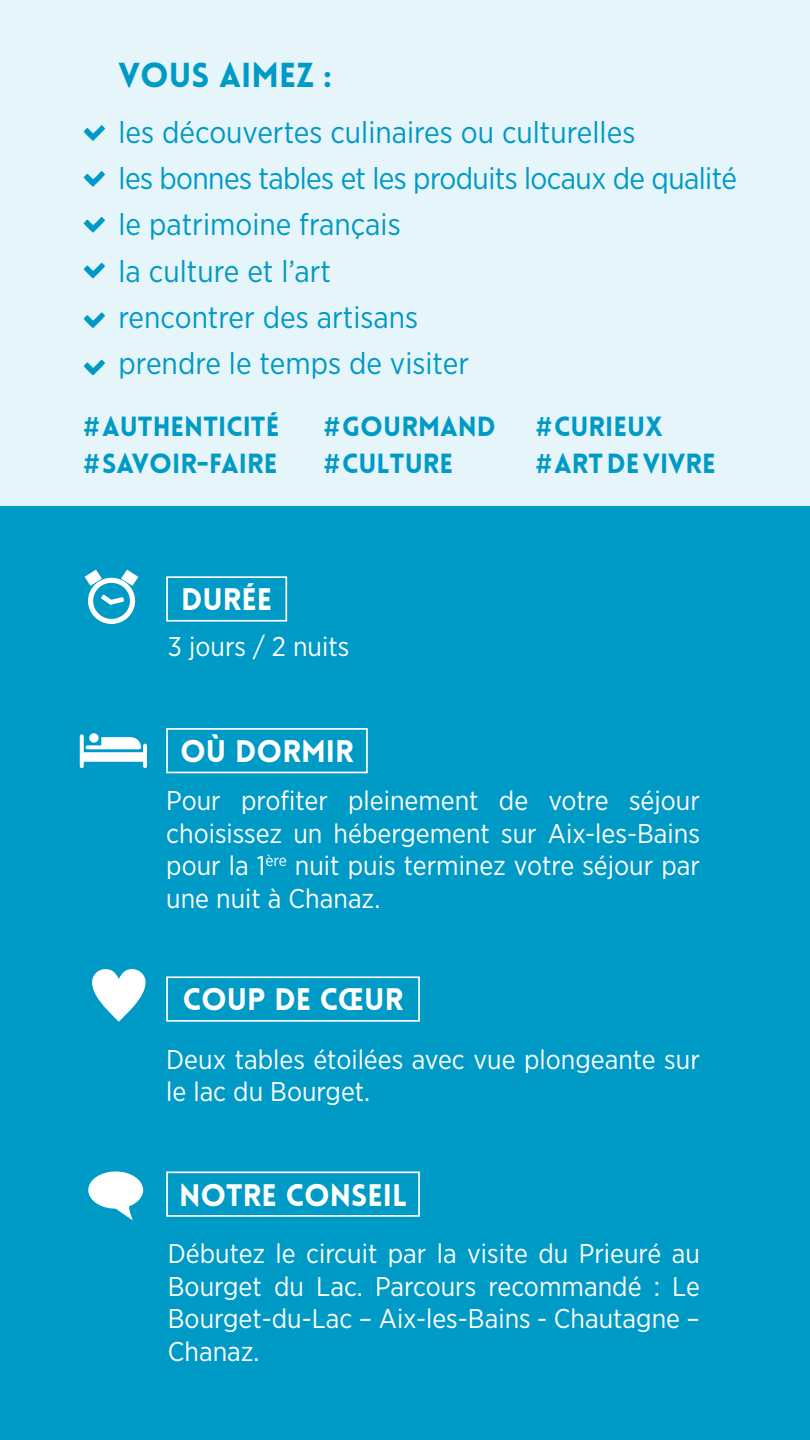
<style>
.page{position:relative;width:810px;height:1440px;background:#fff}
.page>*{position:absolute;margin:0;border:0;box-sizing:border-box;transform-origin:0 0}
.t1{font:900 33.9px "Lovelo";color:#009ac6}
.t2{font:30.45px/46.2px "Gotham Narrow";color:#009ac6}
.t3{font:900 30.45px "Lovelo";color:#fff}
.t4{font:27.08px/32.5px "Gotham Narrow";color:#fff;text-align:justify}
.t5{font:900 27.08px "Lovelo";color:#009ac6}
.s1{font-family:"Gotham Narrow";font-weight:500}
</style>
<div class="page">
<div style="left:0;top:0;width:810px;height:558px;background:#e6f5f9"></div>
<div style="left:0;top:506px;width:810px;height:934px;background:#009ac6"></div>
<div style="left:166px;top:576px;width:121px;height:46px;border:2px solid #fff"></div>
<div style="left:166px;top:728px;width:202px;height:45px;border:2px solid #fff"></div>
<div style="left:166px;top:976px;width:254px;height:46px;border:2px solid #fff"></div>
<div style="left:166px;top:1171px;width:254px;height:46px;border:2px solid #fff"></div>
<svg style="left:85px;top:570px;width:53px;height:54px"></svg>
<svg style="left:80px;top:734px;width:67px;height:34px"></svg>
<svg style="left:89px;top:733px;width:10px;height:10px"></svg>
<svg style="left:92px;top:969px;width:54px;height:53px"></svg>
<svg style="left:88px;top:1171px;width:55px;height:49px"></svg>
<svg style="left:84px;top:125px;width:21px;height:16px"></svg>
<svg style="left:84px;top:171px;width:21px;height:16px"></svg>
<svg style="left:84px;top:217px;width:21px;height:16px"></svg>
<svg style="left:84px;top:263px;width:21px;height:16px"></svg>
<svg style="left:84px;top:312px;width:21px;height:16px"></svg>
<svg style="left:84px;top:360px;width:21px;height:16px"></svg>
<p class="t1" style="left:119px;top:54px;width:215px">VOUS AIMEZ :</p>
<p class="t2" style="left:119px;top:109px;width:620px">les découvertes culinaires ou culturelles<br>les bonnes tables et les produits locaux de qualité le patrimoine français<br>la culture et l’art<br>rencontrer des artisans<br>prendre le temps de visiter</p>
<p class="t5" style="left:84px;top:409px;width:197px"><span class="s1">#</span> AUTHENTICITÉ</p>
<p class="t5" style="left:324px;top:447px;width:131px"><span class="s1">#</span> CULTURE</p>
<p class="t5" style="left:536px;top:447px;width:182px"><span class="s1">#</span> ARTDEVIVRE</p>
<p class="t5" style="left:324px;top:409px;width:174px"><span class="s1">#</span> GOURMAND</p>
<p class="t5" style="left:536px;top:409px;width:128px"><span class="s1">#</span> CURIEUX</p>
<p class="t5" style="left:84px;top:447px;width:195px"><span class="s1">#</span> SAVOIR-FAIRE</p>
<p class="t3" style="left:181px;top:581px;width:93px">DURÉE</p>
<p class="t4" style="left:168px;top:629px;width:183px">3 jours / 2 nuits</p>
<p class="t3" style="left:180px;top:732px;width:175px">OÙ DORMIR</p>
<p class="t4" style="left:166px;top:784px;width:535px">Pour profiter pleinement de votre séjour choisissez un hébergement sur Aix-les-Bains pour la 1<sup>ère</sup> nuit puis terminez votre séjour par une nuit à Chanaz.</p>
<p class="t3" style="left:183px;top:981px;width:222px">COUP DE CŒUR</p>
<p class="t4" style="left:166px;top:1042px;width:535px">Deux tables étoilées avec vue plongeante sur le lac du Bourget.</p>
<p class="t3" style="left:179px;top:1176px;width:230px">NOTRE CONSEIL</p>
<p class="t4" style="left:168px;top:1237px;width:534px">Débutez le circuit par la visite du Prieuré au Bourget du Lac. Parcours recommandé : Le Bourget-du-Lac – Aix-les-Bains - Chautagne – Chanaz.</p>
</div>
